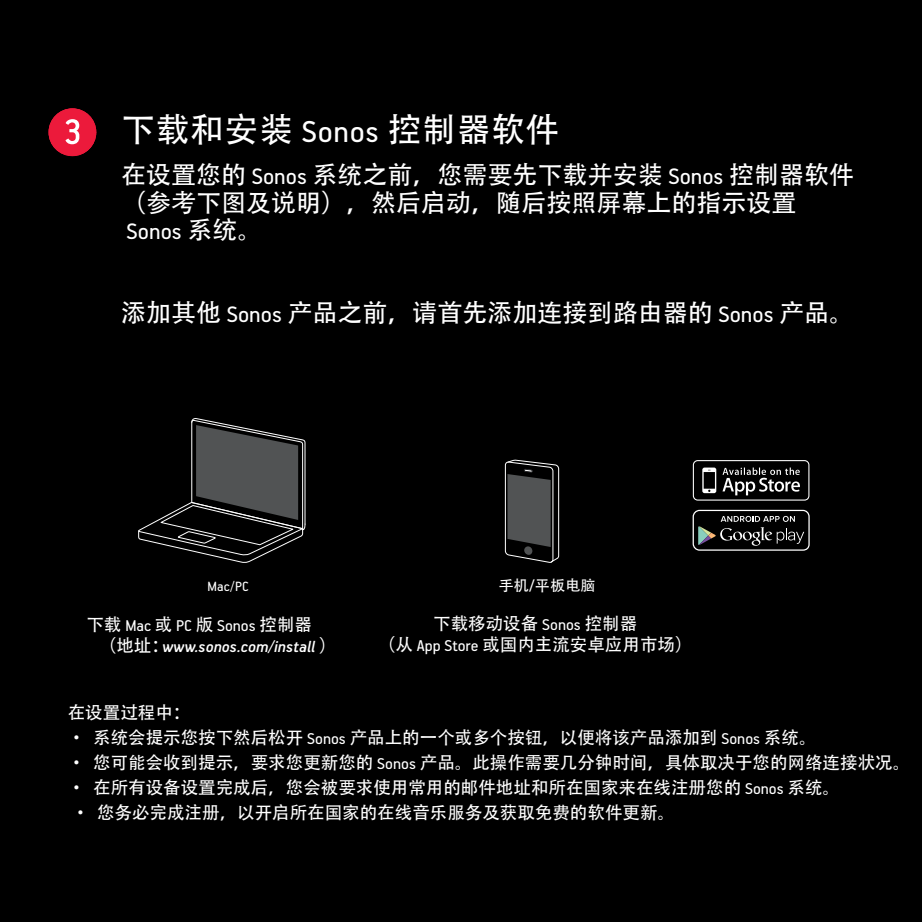
<style>
.page{position:relative;width:922px;height:922px;background:#fff}
.page>*{position:absolute;margin:0;border:0;box-sizing:border-box;transform-origin:0 0}
.t1{font:33.75px "Adobe Heiti Std";letter-spacing:.02em;color:#fff}
.t2{font:25px/27.5px "Adobe Heiti Std";color:#fff}
.t3{font:25px "SONOS Handbook Pro";color:#fff}
.t4{font:17.5px/25px "Adobe Heiti Std";color:#fff}
.t5{font:italic 500 17.5px/21px "SONOS Handbook Pro";color:#fff}
.t6{font:15px "Adobe Heiti Std";letter-spacing:.015em;color:#fff}
.t7{font:15px "SONOS Handbook Pro";color:#fff}
.s1{font-family:"SONOS Handbook Pro"}
.s2{font-family:"Adobe Heiti Std"}
.s3{font-family:"Adobe Heiti Std";font-weight:400;font-style:normal}
.s4{font-weight:400;font-style:normal}
</style>
<div class="page">
<div style="left:0;top:0;width:921px;height:921px;background:#000"></div>
<div style="left:49px;top:109px;width:47px;height:47px;background:#ec1a3b;border-radius:50%"></div>
<div style="left:49px;top:108px;width:47px;height:48px;border:1px solid #ec1a3b;border-radius:50%"></div>
<svg style="left:65px;top:119px;width:14px;height:25px"></svg>
<svg style="left:138px;top:418px;width:168px;height:145px"></svg>
<svg style="left:504px;top:460px;width:55px;height:103px"></svg>
<div style="left:524px;top:546px;width:8px;height:9px;background:#515354;border-radius:50%"></div>
<svg style="left:692px;top:460px;width:117px;height:40px"></svg>
<svg style="left:692px;top:509px;width:117px;height:41px"></svg>
<h1 class="t1" style="left:121px;top:109px;width:439px">下载和安装 <span class="s1">Sonos</span> 控制器软件</h1>
<h2 class="t2" style="left:121px;top:162px;width:734px">在设置您的 <span class="s1">Sonos</span> 系统之前，您需要先下载并安装 <span class="s1">Sonos</span> 控制器软件（参考下图及说明），然后启动，随后按照屏幕上的指示设置</h2>
<h2 class="t3" style="left:127px;top:216px;width:137px">Sonos <span class="s2">系统。</span></h2>
<h2 class="t2" style="left:121px;top:299px;width:734px">添加其他 <span class="s1">Sonos</span> 产品之前，请首先添加连接到路由器的 <span class="s1">Sonos</span> 产品。</h2>
<p class="t7" style="left:207px;top:577px;width:42px">Mac/PC</p>
<p class="t6" style="left:498px;top:576px;width:98px">手机/平板电脑</p>
<p class="t5" style="left:99px;top:614px;width:239px;text-indent:-13px"><span class="s3">下载</span> <span class="s4">Mac</span> <span class="s3">或</span> <span class="s4">PC</span> <span class="s3">版</span> <span class="s4">Sonos</span> <span class="s3">控制器<br>（地址：</span>www.sonos.com/install <span class="s3">）</span></p>
<p class="t4" style="left:378px;top:613px;width:316px;line-height:21px;text-align:center">下载移动设备 <span class="s1">Sonos</span> 控制器<br>（从 <span class="s1">App Store</span> 或国内主流安卓应用市场）</p>
<p class="t4" style="left:68px;top:700px;width:843px">在设置过程中：<br>· 系统会提示您按下然后松开 <span class="s1">Sonos</span> 产品上的一个或多个按钮，以便将该产品添加到 <span class="s1">Sonos</span> 系统。<br>· 您可能会收到提示，要求您更新您的 <span class="s1">Sonos</span> 产品。此操作需要几分钟时间，具体取决于您的网络连接状况。· 在所有设备设置完成后，您会被要求使用常用的邮件地址和所在国家来在线注册您的 <span class="s1">Sonos</span> 系统。<br>· 您务必完成注册，以开启所在国家的在线音乐服务及获取免费的软件更新。</p>
</div>
